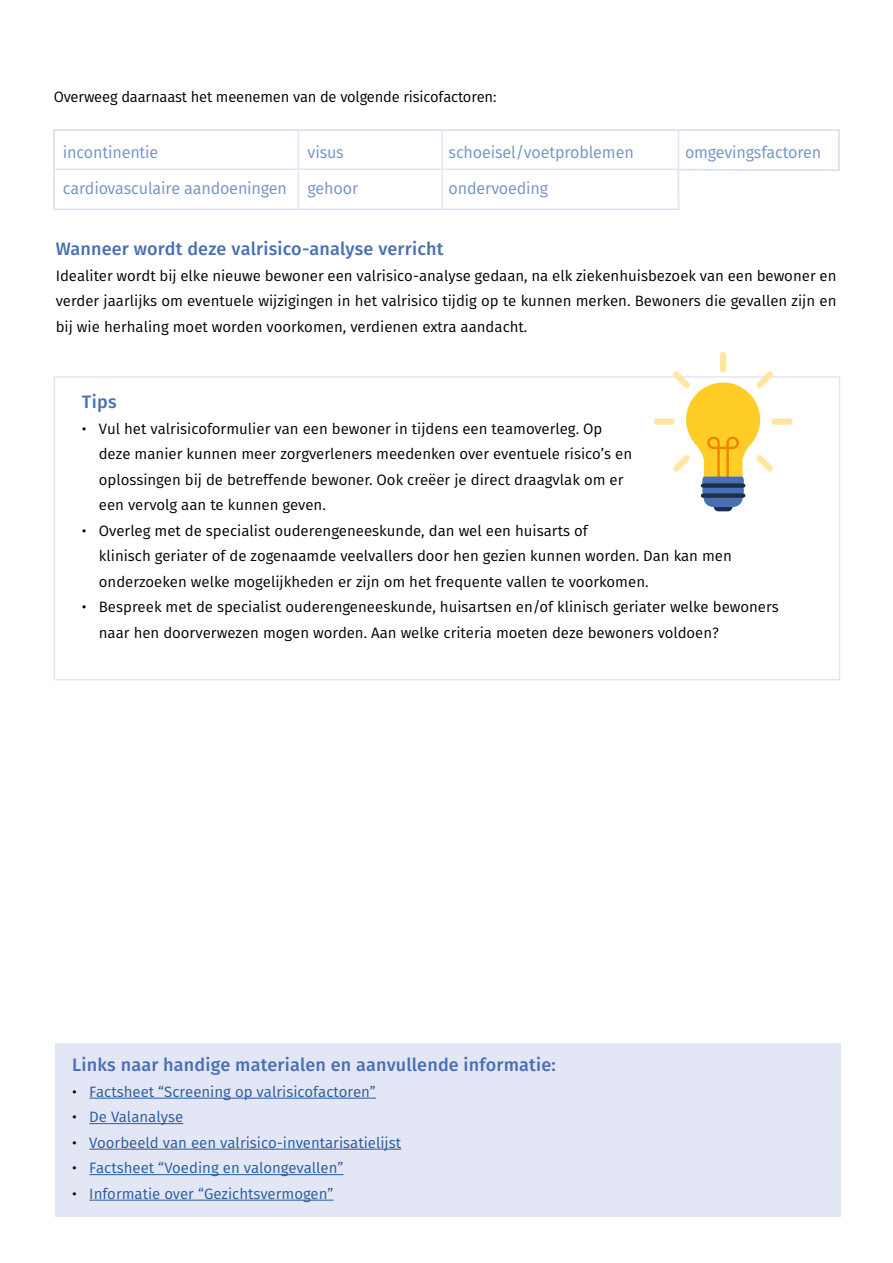
<style>
.page{position:relative;width:893px;height:1263px;background:#fff}
.page>*{position:absolute;margin:0;border:0;box-sizing:border-box;transform-origin:0 0}
.t1{font:500 18px "Fira Sans";letter-spacing:.01em;color:#4970b2}
.t2{font:16.5px/36px "Fira Sans";letter-spacing:-.01em;color:#7492c6}
.t3{font:15px/25.5px "Fira Sans";color:#000}
.t4{font:15px "Fira Sans";color:#275b9b}
.s1{color:#000}
</style>
<div class="page">
<svg style="left:53px;top:129px;width:787px;height:81px"></svg>
<div style="left:54px;top:376px;width:786px;height:304px;border:2px solid #e3e6f4"></div>
<div style="left:654px;top:418px;width:21px;height:7px;background:#ffe6a3;border-radius:3px"></div>
<div style="left:772px;top:418px;width:20px;height:7px;background:#ffe6a3;border-radius:3px"></div>
<svg style="left:673px;top:371px;width:100px;height:140px"></svg>
<div style="left:720px;top:352px;width:6px;height:21px;background:#ffe6a3;border-radius:3px"></div>
<div style="left:55px;top:1043px;width:785px;height:174px;background:#e3e6f4"></div>
<hr style="left:89px;top:1098px;width:287px;height:1px;background:#275b9b">
<hr style="left:89px;top:1123px;width:94px;height:1px;background:#275b9b">
<hr style="left:89px;top:1149px;width:312px;height:1px;background:#275b9b">
<hr style="left:89px;top:1174px;width:254px;height:1px;background:#275b9b">
<hr style="left:89px;top:1200px;width:245px;height:1px;background:#275b9b">
<hr style="left:53px;top:168px;width:625px;height:2px;background:#e3e6f4">
<hr style="left:298px;top:130px;width:1px;height:80px;background:#e3e6f4">
<hr style="left:441px;top:130px;width:2px;height:80px;background:#e3e6f4">
<hr style="left:678px;top:130px;width:1px;height:80px;background:#e3e6f4">
<p class="t3" style="left:54px;top:85px;width:444px">Overweeg daarnaast het meenemen van de volgende risicofactoren:</p>
<p class="t2" style="left:63px;top:135px;width:226px">incontinentie<br>cardiovasculaire aandoeningen</p>
<p class="t2" style="left:308px;top:135px;width:52px">visus gehoor</p>
<p class="t2" style="left:449px;top:135px;width:187px">schoeisel/voetproblemen ondervoeding</p>
<p class="t2" style="left:685px;top:135px;width:138px">omgevingsfactoren</p>
<p class="t1" style="left:56px;top:236px;width:389px">Wanneer wordt deze valrisico-analyse verricht</p>
<p class="t3" style="left:56px;top:264px;width:782px;text-align:justify">Idealiter wordt bij elke nieuwe bewoner een valrisico-analyse gedaan, na elk ziekenhuisbezoek van een bewoner en verder jaarlijks om eventuele wijzigingen in het valrisico tijdig op te kunnen merken. Bewoners die gevallen zijn en bij wie herhaling moet worden voorkomen, verdienen extra aandacht.</p>
<p class="t1" style="left:82px;top:389px;width:36px">Tips</p>
<p class="t3" style="left:99px;top:417px;width:535px;text-indent:-17px">• Vul het valrisicoformulier van een bewoner in tijdens een teamoverleg. Op deze manier kunnen meer zorgverleners meedenken over eventuele risico’s en oplossingen bij de betreffende bewoner. Ook creëer je direct draagvlak om er een vervolg aan te kunnen geven.</p>
<p class="t3" style="left:99px;top:519px;width:635px;text-indent:-17px">• Overleg met de specialist ouderengeneeskunde, dan wel een huisarts of<br>klinisch geriater of de zogenaamde veelvallers door hen gezien kunnen worden. Dan kan men onderzoeken welke mogelijkheden er zijn om het frequente vallen te voorkomen.</p>
<p class="t3" style="left:99px;top:595px;width:681px;text-indent:-17px">• Bespreek met de specialist ouderengeneeskunde, huisartsen en/of klinisch geriater welke bewoners naar hen doorverwezen mogen worden. Aan welke criteria moeten deze bewoners voldoen?</p>
<p class="t1" style="left:72px;top:1052px;width:485px">Links naar handige materialen en aanvullende informatie:</p>
<p class="t4" style="left:72px;top:1081px;width:305px"><span class="s1">•</span> Factsheet “Screening op valrisicofactoren”</p>
<p class="t4" style="left:72px;top:1106px;width:112px"><span class="s1">•</span> De Valanalyse</p>
<p class="t4" style="left:72px;top:1132px;width:330px"><span class="s1">•</span> Voorbeeld van een valrisico-inventarisatielijst</p>
<p class="t4" style="left:72px;top:1157px;width:273px"><span class="s1">•</span> Factsheet “Voeding en valongevallen”</p>
<p class="t4" style="left:72px;top:1183px;width:263px"><span class="s1">•</span> Informatie over “Gezichtsvermogen”</p>
</div>
